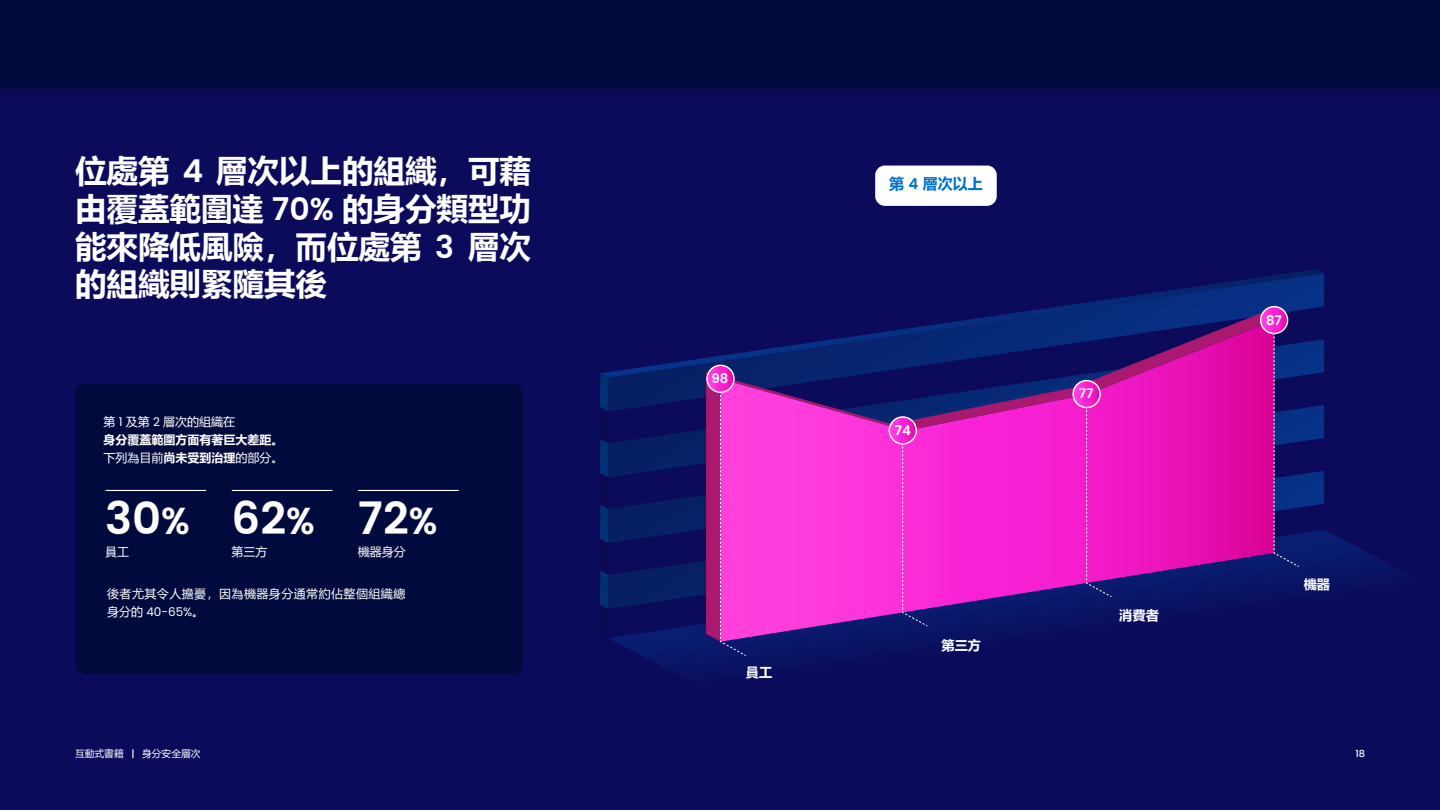
<style>
.page{position:relative;width:1440px;height:810px;background:#0c0a5b}
.page>*{position:absolute;margin:0;border:0;box-sizing:border-box;transform-origin:0 0}
.t1{font:600 45px "Poppins";color:#fff}
.t2{font:700 31.5px/37.8px "Microsoft Ya Hei";color:#fff;text-align:justify}
.t3{font:700 15px "Microsoft Ya Hei";color:#0071ce}
.t4{font:700 13.2px "Microsoft Ya Hei";color:#fff}
.t5{font:600 13.2px "Poppins";color:#fff}
.t6{font:700 12px/18px "Microsoft Ya Hei";color:#fff}
.t7{font:12px "Microsoft Ya Hei";letter-spacing:.035em;color:#fff}
.t8{font:12px "Poppins";color:#fff}
.t9{font:9.75px "Microsoft Ya Hei";color:#fff}
.t10{font:500 9.75px "Poppins";color:#fff}
.s1{font-family:"Poppins";font-weight:600}
.s2{font-weight:400}
.s3{font-family:"Poppins";font-weight:400}
.s4{font-size:37.5px}
.s5{font-family:"Microsoft Ya Hei"}
.s6{font-family:"Poppins";font-weight:500}
</style>
<div class="page">
<div style="left:75px;top:383px;width:448px;height:291px;background:#000a3c;border-radius:11px"></div>
<svg style="left:609px;top:477px;width:715px;height:52px"></svg>
<svg style="left:609px;top:412px;width:715px;height:65px"></svg>
<svg style="left:609px;top:377px;width:715px;height:35px"></svg>
<svg style="left:603px;top:269px;width:721px;height:108px"></svg>
<svg style="left:600px;top:373px;width:9px;height:236px"></svg>
<svg style="left:608px;top:529px;width:785px;height:140px"></svg>
<svg style="left:1261px;top:307px;width:27px;height:27px"></svg>
<div style="left:1260px;top:306px;width:28px;height:28px;border:1px solid #fff;border-radius:50%"></div>
<svg style="left:706px;top:314px;width:594px;height:342px"></svg>
<div style="left:876px;top:166px;width:120px;height:39px;background:#fff;border-radius:9px"></div>
<div style="left:875px;top:166px;width:122px;height:40px;border:1px solid #fff;border-radius:9px"></div>
<hr style="left:106px;top:490px;width:100px;height:1px;background:#fff">
<hr style="left:232px;top:490px;width:100px;height:1px;background:#fff">
<hr style="left:359px;top:490px;width:99px;height:1px;background:#fff">
<div style="left:0;top:0;width:1440px;height:98px;background:#000;opacity:.25"></div>
<div style="left:0;top:0;width:1440px;height:86px;background:#000a3c"></div>
<p class="t2" style="left:75px;top:150px;width:458px">位處第 <span class="s1">4</span> 層次以上的組織，可藉由覆蓋範圍達 <span class="s1">70%</span> 的身分類型功能來降低風險，而位處第 <span class="s1">3</span> 層次的組織則緊隨其後</p>
<p class="t6" style="left:104px;top:412px;width:182px"><span class="s2">第</span> <span class="s3">1</span> <span class="s2">及第</span> <span class="s3">2</span> <span class="s2">層次的組織在<br></span>身分覆蓋範圍方面有著巨大差距。<span class="s2">下列為目前</span>尚未受到治理<span class="s2">的部分。</span></p>
<h1 class="t1" style="left:105px;top:484px;width:86px">30<span class="s4">%</span></h1>
<p class="t7" style="left:105px;top:543px;width:25px">員工</p>
<h1 class="t1" style="left:232px;top:484px;width:85px">62<span class="s4">%</span></h1>
<p class="t7" style="left:232px;top:543px;width:37px">第三方</p>
<h1 class="t1" style="left:358px;top:484px;width:81px">72<span class="s4">%</span></h1>
<p class="t7" style="left:358px;top:543px;width:49px">機器身分</p>
<p class="t7" style="left:107px;top:585px;width:300px">後者尤其令人擔憂，因為機器身分通常約佔整個組織總</p>
<p class="t8" style="left:107px;top:604px;width:99px"><span class="s5">身分的</span> 40-65%<span class="s5">。</span></p>
<p class="t5" style="left:711px;top:369px;width:18px">98</p>
<p class="t4" style="left:746px;top:663px;width:28px">員工</p>
<p class="t3" style="left:889px;top:173px;width:95px">第 <span class="s1">4</span> 層次以上</p>
<p class="t5" style="left:895px;top:421px;width:18px">74</p>
<p class="t4" style="left:942px;top:636px;width:41px">第三方</p>
<p class="t5" style="left:1079px;top:384px;width:16px">77</p>
<p class="t4" style="left:1119px;top:606px;width:41px">消費者</p>
<p class="t5" style="left:1266px;top:310px;width:17px">87</p>
<p class="t4" style="left:1304px;top:575px;width:28px">機器</p>
<p class="t9" style="left:75px;top:747px;width:127px">互動式書籍 <span class="s6">|</span> 身分安全層次</p>
<p class="t10" style="left:1355px;top:748px;width:11px">18</p>
</div>
